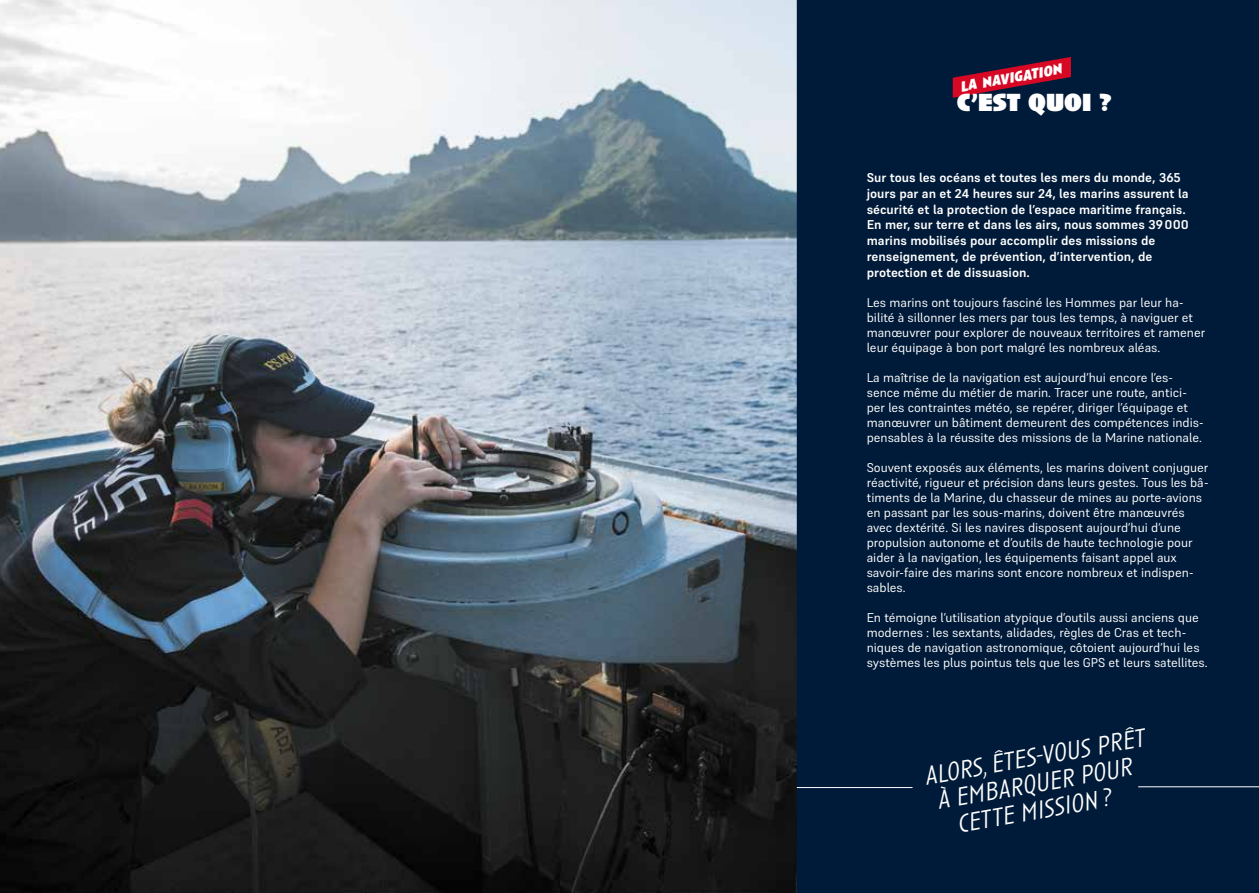
<style>
.page{position:relative;width:1259px;height:893px;background:#fff}
.page>*{position:absolute;margin:0;border:0;box-sizing:border-box;transform-origin:0 0}
.t1{font:italic 300 26.4px "Anisette Std";color:#fff}
.t2{font:900 25.5px "Anisette";color:#fff}
.t3{font:italic 700 expanded 15px "Anisette Std";color:#fff}
.t4{font:12.75px/15px "Supreme";color:#fff}
.t5{font:700 12.75px/15.8px "Supreme";color:#fff}
</style>
<div class="page">
<img style="left:0;top:0;width:797px;height:893px">
<div style="left:797px;top:0;width:462px;height:893px;background:#001b39"></div>
<hr style="left:797px;top:787px;width:115px;height:1px;background:#fff">
<hr style="left:1138px;top:786px;width:121px;height:1px;background:#fff">
<svg style="left:952px;top:57px;width:119px;height:41px"></svg>
<p class="t3" style="left:958px;top:78px;width:105px;rotate:-10deg">la navigation</p>
<h2 class="t2" style="left:956px;top:88px;width:156px">C’EST QUOI ?</h2>
<p class="t5" style="left:866px;top:170px;width:323px">Sur tous les océans et toutes les mers du monde, 365 jours par an et 24 heures sur 24, les marins assurent la sécurité et la protection de l’espace maritime français.<br>En mer, sur terre et dans les airs, nous sommes 39000 marins mobilisés pour accomplir des missions de renseignement, de prévention, d’intervention, de protection et de dissuasion.</p>
<p class="t4" style="left:866px;top:295px;width:340px">Les marins ont toujours fasciné les Hommes par leur ha&shy;bilité à sillonner les mers par tous les temps, à naviguer et manœuvrer pour explorer de nouveaux territoires et ramener leur équipage à bon port malgré les nombreux aléas.</p>
<p class="t4" style="left:866px;top:370px;width:338px">La maîtrise de la navigation est aujourd’hui encore l’es&shy;sence même du métier de marin. Tracer une route, antici&shy;per les contraintes météo, se repérer, diriger l’équipage et manœuvrer un bâtiment demeurent des compétences indis&shy;pensables à la réussite des missions de la Marine nationale.</p>
<p class="t4" style="left:866px;top:460px;width:343px">Souvent exposés aux éléments, les marins doivent conjuguer réactivité, rigueur et précision dans leurs gestes. Tous les bâ&shy;timents de la Marine, du chasseur de mines au porte-avions en passant par les sous-marins, doivent être manœuvrés avec dextérité. Si les navires disposent aujourd’hui d’une propulsion autonome et d’outils de haute technologie pour aider à la navigation, les équipements faisant appel aux savoir-faire des marins sont encore nombreux et indispen&shy;sables.</p>
<p class="t4" style="left:866px;top:610px;width:342px">En témoigne l’utilisation atypique d’outils aussi anciens que modernes : les sextants, alidades, règles de Cras et tech&shy;niques de navigation astronomique, côtoient aujourd’hui les systèmes les plus pointus tels que les GPS et leurs satellites.</p>
<h1 class="t1" style="left:921px;top:762px;width:225px;rotate:-10deg">alors, êtes-vous prêt</h1>
<h1 class="t1" style="left:934px;top:787px;width:199px;rotate:-10deg">à embarquer pour</h1>
<h1 class="t1" style="left:954px;top:810px;width:158px;rotate:-10deg">cette mission?</h1>
</div>
